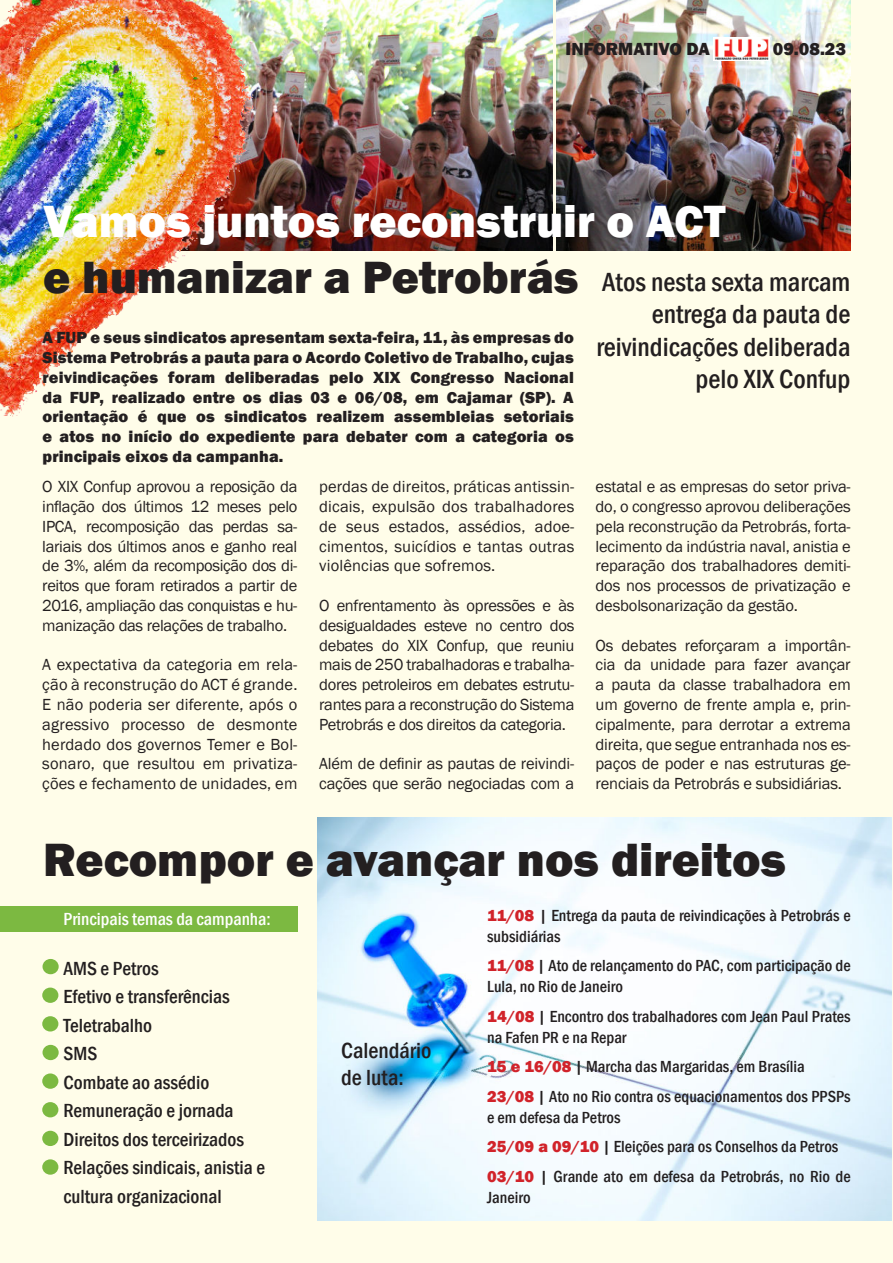
<style>
.page{position:relative;width:893px;height:1263px;background:#fffde9}
.page>*{position:absolute;margin:0;border:0;box-sizing:border-box;transform-origin:0 0}
.t1{font:800 48px "Franklin Gothic";color:#231f20}
.t2{font:800 46.5px "Franklin Gothic";color:#fff}
.t3{font:800 46.5px "Franklin Gothic";color:#231f20}
.t4{font:500 condensed 27px/32.4px "Franklin Gothic";color:#231f20;text-align:right}
.t5{font:500 condensed 22.5px/27px "Franklin Gothic";color:#231f20}
.t6{font:500 condensed 19.5px/28.5px "Franklin Gothic";color:#231f20}
.t7{font:500 condensed 18px "Franklin Gothic";color:#fff}
.t8{font:800 18px "Franklin Gothic";color:#231f20}
.t9{font:16.5px/19.8px "Franklin Gothic";letter-spacing:-.01em;color:#231f20;text-align:justify}
.t10{font:500 condensed 16.5px/21px "Franklin Gothic";color:#231f20}
.t11{font:800 16.5px/19.8px "Franklin Gothic";letter-spacing:.01em;color:#231f20;text-align:justify}
.s1{font-weight:800;font-stretch:normal;color:#d1232a}
</style>
<div class="page">
<img style="left:318px;top:818px;width:573px;height:402px">
<div style="left:0;top:906px;width:298px;height:25px;background:#7cb941"></div>
<img style="left:253px;top:0;width:299px;height:251px">
<img style="left:556px;top:0;width:295px;height:251px">
<img style="left:0;top:0;width:253px;height:417px">
<div style="left:43px;top:959px;width:16px;height:15px;background:#7cb941;border-radius:50%"></div>
<div style="left:42px;top:987px;width:16px;height:16px;background:#7cb941;border-radius:50%"></div>
<div style="left:42px;top:1016px;width:16px;height:15px;background:#7cb941;border-radius:50%"></div>
<div style="left:43px;top:1045px;width:16px;height:15px;background:#7cb941;border-radius:50%"></div>
<div style="left:42px;top:1073px;width:16px;height:16px;background:#7cb941;border-radius:50%"></div>
<div style="left:42px;top:1102px;width:16px;height:15px;background:#7cb941;border-radius:50%"></div>
<div style="left:42px;top:1131px;width:16px;height:15px;background:#7cb941;border-radius:50%"></div>
<div style="left:42px;top:1159px;width:16px;height:16px;background:#7cb941;border-radius:50%"></div>
<svg style="left:713px;top:37px;width:57px;height:24px"></svg>
<img style="left:714px;top:39px;width:55px;height:20px">
<p class="t8" style="left:566px;top:42px;width:146px">INFORMATIVO DA</p>
<p class="t8" style="left:773px;top:42px;width:75px">09.08.23</p>
<h2 class="t2" style="left:43px;top:202px;width:684px">Vamos juntos reconstruir o ACT</h2>
<h2 class="t3" style="left:43px;top:258px;width:537px">e humanizar a Petrobrás</h2>
<p class="t11" style="left:43px;top:329px;width:533px">A FUP e seus sindicatos apresentam sexta-feira, 11, às empresas do Sistema Petrobrás a pauta para o Acordo Coletivo de Trabalho, cujas reivindicações foram deliberadas pelo XIX Congresso Nacional da FUP, realizado entre os dias 03 e 06/08, em Cajamar (SP). A orientação é que os sindicatos realizem assembleias setoriais e atos no início do expediente para debater com a categoria os principais eixos da campanha.</p>
<h3 class="t4" style="left:597px;top:267px;width:255px">Atos nesta sexta marcam entrega da pauta de reivindicações deliberada pelo XIX Confup</h3>
<p class="t9" style="left:42px;top:477px;width:257px">O XIX Confup aprovou a reposição da inflação dos últimos 12 meses pelo IPCA, recomposição das perdas sa&shy;lariais dos últimos anos e ganho real de 3%, além da recomposição dos di&shy;reitos que foram retirados a partir de 2016, ampliação das conquistas e hu&shy;manização das relações de trabalho.</p>
<p class="t9" style="left:42px;top:655px;width:257px">A expectativa da categoria em rela&shy;ção à reconstrução do ACT é grande.<br>E não poderia ser diferente, após o agressivo processo de desmonte herdado dos governos Temer e Bol&shy;sonaro, que resultou em privatiza&shy;ções e fechamento de unidades, em</p>
<p class="t9" style="left:319px;top:477px;width:257px">perdas de direitos, práticas antissin&shy;dicais, expulsão dos trabalhadores de seus estados, assédios, adoe&shy;cimentos, suicídios e tantas outras violências que sofremos.</p>
<p class="t9" style="left:319px;top:596px;width:257px">O enfrentamento às opressões e às desigualdades esteve no centro dos debates do XIX Confup, que reuniu mais de 250 trabalhadoras e trabalha&shy;dores petroleiros em debates estrutu&shy;rantes para a reconstrução do Sistema Petrobrás e dos direitos da categoria.</p>
<p class="t9" style="left:319px;top:754px;width:257px">Além de definir as pautas de reivindi&shy;cações que serão negociadas com a</p>
<p class="t9" style="left:596px;top:477px;width:257px">estatal e as empresas do setor priva&shy;do, o congresso aprovou deliberações pela reconstrução da Petrobrás, forta&shy;lecimento da indústria naval, anistia e reparação dos trabalhadores demiti&shy;dos nos processos de privatização e desbolsonarização da gestão.</p>
<p class="t9" style="left:596px;top:635px;width:257px">Os debates reforçaram a importân&shy;cia da unidade para fazer avançar a pauta da classe trabalhadora em um governo de frente ampla e, prin&shy;cipalmente, para derrotar a extrema direita, que segue entranhada nos es&shy;paços de poder e nas estruturas ge&shy;renciais da Petrobrás e subsidiárias.</p>
<h1 class="t1" style="left:43px;top:840px;width:744px">Recompor e avançar nos direitos</h1>
<p class="t7" style="left:63px;top:911px;width:209px">Principais temas da campanha:</p>
<p class="t6" style="left:63px;top:955px;width:203px">AMS e Petros<br>Efetivo e transferências<br>Teletrabalho<br>SMS<br>Combate ao assédio<br>Remuneração e jornada<br>Direitos dos terceirizados<br>Relações sindicais, anistia e cultura organizacional</p>
<p class="t10" style="left:487px;top:905px;width:365px"><span class="s1">11/08</span> | Entrega da pauta de reivindicações à Petrobrás e subsidiárias</p>
<p class="t10" style="left:487px;top:956px;width:365px"><span class="s1">11/08</span> | Ato de relançamento do PAC, com participação de<br>Lula, no Rio de Janeiro</p>
<p class="t10" style="left:487px;top:1006px;width:365px"><span class="s1">14/08</span> | Encontro dos trabalhadores com Jean Paul Prates na Fafen PR e na Repar</p>
<p class="t10" style="left:487px;top:1053px;width:365px;line-height:29.5px"><span class="s1">15 e 16/08</span> | Marcha das Margaridas, em Brasília<br><span class="s1">23/08</span> | Ato no Rio contra os equacionamentos dos PPSPs</p>
<p class="t10" style="left:487px;top:1103px;width:365px;line-height:29.5px">e em defesa da Petros<br><span class="s1">25/09 a 09/10</span> | Eleições para os Conselhos da Petros<br><span class="s1">03/10</span> | Grande ato em defesa da Petrobrás, no Rio de</p>
<p class="t10" style="left:487px;top:1187px;width:45px">Janeiro</p>
<h3 class="t5" style="left:341px;top:1038px;width:92px">Calendário de luta:</h3>
</div>
